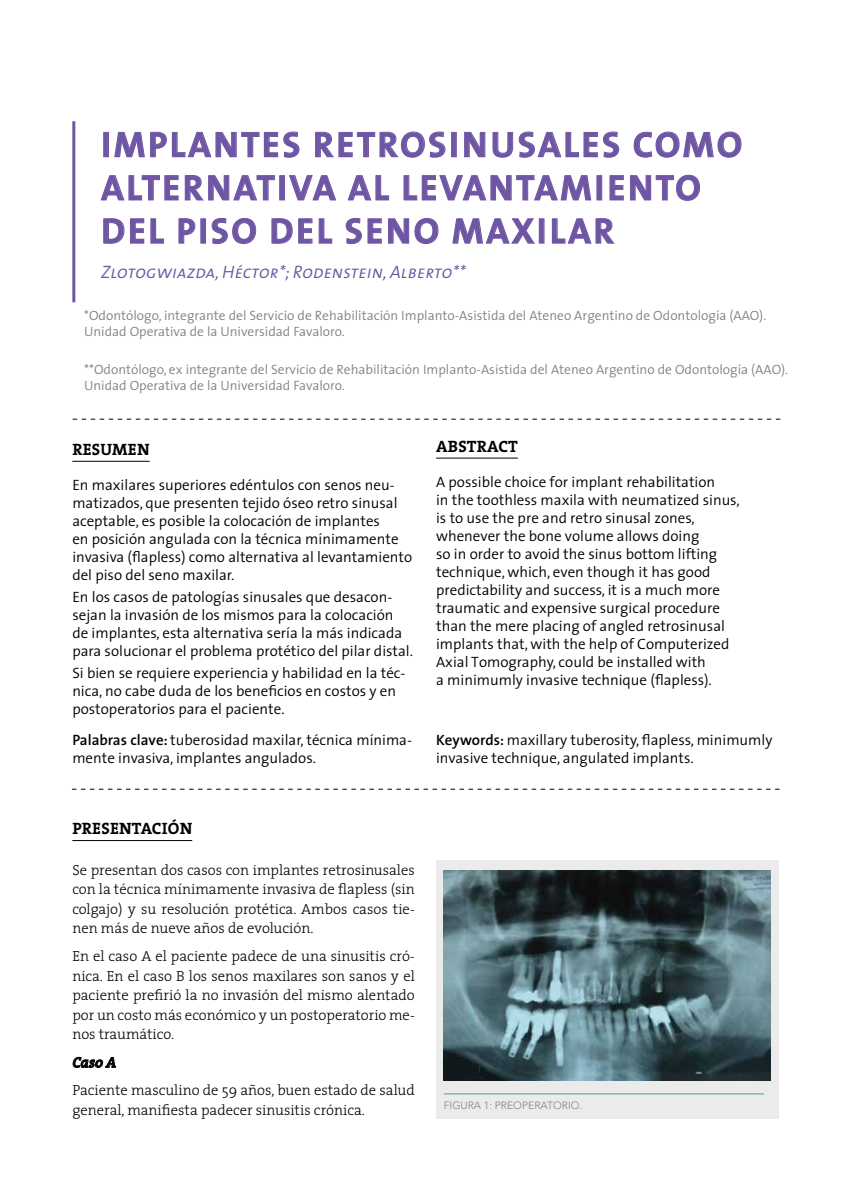
<style>
.page{position:relative;width:851px;height:1191px;background:#fff}
.page>*{position:absolute;margin:0;border:0;box-sizing:border-box;transform-origin:0 0}
.t1{font:700 36px "The Sans";letter-spacing:.075em;color:#6f56a4}
.t2{font:18px "The Sans Semi Light Italic Caps";color:#6f56a4}
.t3{font:700 16.5px "The Serif";letter-spacing:.015em;color:#000}
.t4{font:300 15px/18px "The Sans";color:#000}
.t5{font:300 14.7px/19.5px "The Serif";color:#000;text-align:justify}
.t6{font:italic 600 14.7px "The Serif";color:#000}
.t7{font:300 13.5px/16.5px "The Sans";color:#808285}
.t8{font:300 10.5px "Avenir LT Std";color:#808285}
.s1{font-weight:600}
</style>
<div class="page">
<div style="left:104px;top:132px;width:5px;height:25px;border:1px solid #6f56a4"></div>
<svg style="left:114px;top:131px;width:185px;height:26px"></svg>
<svg style="left:315px;top:132px;width:130px;height:25px"></svg>
<div style="left:451px;top:132px;width:5px;height:25px;border:1px solid #6f56a4"></div>
<svg style="left:464px;top:132px;width:21px;height:25px"></svg>
<svg style="left:492px;top:132px;width:21px;height:25px"></svg>
<svg style="left:519px;top:132px;width:78px;height:25px"></svg>
<svg style="left:603px;top:132px;width:16px;height:25px"></svg>
<svg style="left:633px;top:131px;width:108px;height:26px"></svg>
<svg style="left:101px;top:175px;width:77px;height:25px"></svg>
<svg style="left:185px;top:175px;width:90px;height:25px"></svg>
<div style="left:279px;top:175px;width:5px;height:25px;border:1px solid #6f56a4"></div>
<svg style="left:289px;top:175px;width:47px;height:25px"></svg>
<svg style="left:348px;top:175px;width:41px;height:25px"></svg>
<svg style="left:404px;top:175px;width:187px;height:25px"></svg>
<svg style="left:609px;top:175px;width:14px;height:25px"></svg>
<svg style="left:630px;top:175px;width:69px;height:26px"></svg>
<svg style="left:103px;top:218px;width:21px;height:26px"></svg>
<svg style="left:130px;top:218px;width:14px;height:25px"></svg>
<svg style="left:151px;top:218px;width:13px;height:25px"></svg>
<svg style="left:179px;top:218px;width:16px;height:25px"></svg>
<div style="left:201px;top:219px;width:5px;height:24px;border:1px solid #6f56a4"></div>
<svg style="left:212px;top:218px;width:44px;height:26px"></svg>
<svg style="left:272px;top:218px;width:20px;height:26px"></svg>
<svg style="left:298px;top:218px;width:14px;height:25px"></svg>
<svg style="left:319px;top:218px;width:13px;height:25px"></svg>
<svg style="left:346px;top:218px;width:15px;height:26px"></svg>
<svg style="left:368px;top:218px;width:13px;height:25px"></svg>
<svg style="left:388px;top:218px;width:50px;height:26px"></svg>
<svg style="left:452px;top:218px;width:82px;height:25px"></svg>
<div style="left:539px;top:219px;width:5px;height:24px;border:1px solid #6f56a4"></div>
<svg style="left:552px;top:218px;width:62px;height:26px"></svg>
<hr style="left:72px;top:461px;width:78px;height:1px;background:#000">
<hr style="left:72px;top:121px;width:3px;height:181px;background:#6f56a4">
<svg style="left:73px;top:419px;width:707px;height:1px"></svg>
<hr style="left:436px;top:458px;width:82px;height:1px;background:#000">
<hr style="left:72px;top:840px;width:120px;height:1px;background:#000">
<svg style="left:73px;top:1056px;width:43px;height:12px"></svg>
<svg style="left:72px;top:789px;width:707px;height:1px"></svg>
<div style="left:436px;top:860px;width:342px;height:258px;background:#ebebec"></div>
<hr style="left:443px;top:1093px;width:320px;height:1px;background:#41aa95">
<img style="left:444px;top:871px;width:326px;height:209px">
<h1 class="t1" style="left:101px;top:114px;width:69px">IMPLANTES</h1>
<h1 class="t1" style="left:313px;top:114px;width:110px">RETROSINUSALES</h1>
<h1 class="t1" style="left:632px;top:114px;width:108px">COMO</h1>
<h1 class="t1" style="left:101px;top:158px;width:21px">ALTE</h1>
<h1 class="t1" style="left:183px;top:158px;width:46px">RNATIVA</h1>
<h1 class="t1" style="left:348px;top:158px;width:77px">AL LEVANTA</h1>
<h1 class="t1" style="left:560px;top:158px;width:56px">MIENTO</h1>
<h1 class="t1" style="left:101px;top:201px;width:21px">DEL</h1>
<h1 class="t1" style="left:176px;top:201px;width:21px">PISO</h1>
<h1 class="t1" style="left:269px;top:201px;width:21px">DEL</h1>
<h1 class="t1" style="left:345px;top:201px;width:24px">SENO</h1>
<h1 class="t1" style="left:452px;top:201px;width:164px">MAXILAR</h1>
<p class="t2" style="left:101px;top:262px;width:366px">Zlotogwiazda, Héctor*; Rodenstein, Alberto**</p>
<p class="t7" style="left:84px;top:306px;width:683px">*Odontólogo, integrante del Servicio de Rehabilitación Implanto-Asistida del Ateneo Argentino de Odontología (AAO).<br>Unidad Operativa de la Universidad Favaloro.</p>
<p class="t7" style="left:84px;top:360px;width:705px">**Odontólogo, ex integrante del Servicio de Rehabilitación Implanto-Asistida del Ateneo Argentino de Odontología (AAO).<br>Unidad Operativa de la Universidad Favaloro.</p>
<p class="t3" style="left:72px;top:435px;width:23px">RESUMEN</p>
<p class="t4" style="left:72px;top:475px;width:341px">En maxilares superiores edéntulos con senos neu&shy;matizados, que presenten tejido óseo retro sinusal aceptable, es posible la colocación de implantes<br>en posición angulada con la técnica mínimamente invasiva (flapless) como alternativa al levantamiento del piso del seno maxilar.</p>
<p class="t4" style="left:72px;top:587px;width:342px">En los casos de patologías sinusales que desacon&shy;sejan la invasión de los mismos para la colocación de implantes, esta alternativa sería la más indicada para solucionar el problema protético del pilar distal.</p>
<p class="t4" style="left:72px;top:664px;width:334px">Si bien se requiere experiencia y habilidad en la téc&shy;nica, no cabe duda de los beneficios en costos y en postoperatorios para el paciente.</p>
<p class="t4" style="left:72px;top:730px;width:341px"><span class="s1">Palabras clave:</span> tuberosidad maxilar, técnica mínima&shy;mente invasiva, implantes angulados.</p>
<p class="t3" style="left:72px;top:814px;width:21px">PRESENTACIÓN</p>
<p class="t5" style="left:72px;top:859px;width:344px">Se presentan dos casos con implantes retrosinusales con la técnica mínimamente invasiva de flapless (sin colgajo) y su resolución protética. Ambos casos tie&shy;nen más de nueve años de evolución.</p>
<p class="t5" style="left:72px;top:946px;width:344px">En el caso A el paciente padece de una sinusitis cró&shy;nica. En el caso B los senos maxilares son sanos y el paciente prefirió la no invasión del mismo alentado por un costo más económico y un postoperatorio me&shy;nos traumático.</p>
<p class="t6" style="left:72px;top:1050px;width:45px">Caso A</p>
<p class="t5" style="left:72px;top:1080px;width:344px">Paciente masculino de 59 años, buen estado de salud general, manifiesta padecer sinusitis crónica.</p>
<p class="t3" style="left:436px;top:432px;width:33px">ABSTRACT</p>
<p class="t4" style="left:436px;top:472px;width:305px">A possible choice for implant rehabilitation<br>in the toothless maxila with neumatized sinus, is to use the pre and retro sinusal zones, whenever the bone volume allows doing<br>so in order to avoid the sinus bottom lifting technique, which, even though it has good predictability and success, it is a much more traumatic and expensive surgical procedure than the mere placing of angled retrosinusal implants that, with the help of Computerized Axial Tomography, could be installed with<br>a minimumly invasive technique (flapless).</p>
<p class="t4" style="left:436px;top:730px;width:338px"><span class="s1">Keywords:</span> maxillary tuberosity, flapless, minimumly invasive technique, angulated implants.</p>
<p class="t8" style="left:443px;top:1099px;width:140px">FIGURA 1: PREOPERATORIO.</p>
</div>
